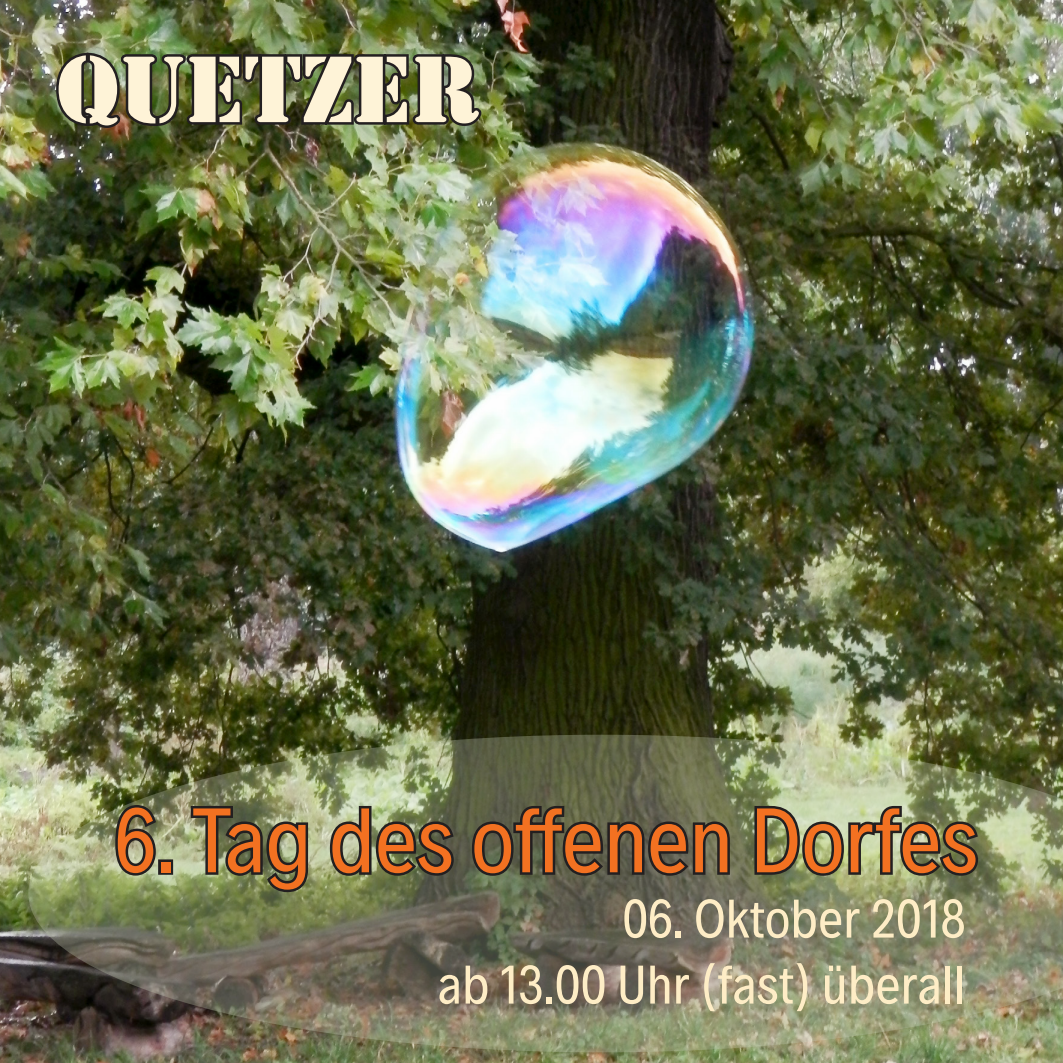
<style>
.page{position:relative;width:1063px;height:1063px;background:#fff}
.page>*{position:absolute;margin:0;border:0;box-sizing:border-box;transform-origin:0 0}
.t1{font:92.5px "Decalotype";color:#f37121}
.t2{font:87.5px "Stencil Std";color:#fef3d7}
.t3{font:55px "Decalotype";color:#feedc6}
</style>
<div class="page">
<img style="left:0;top:0;width:1063px;height:1063px">
<img style="left:28px;top:735px;width:1035px;height:317px">
<svg style="left:113px;top:803px;width:46px;height:75px;background:#666752"></svg>
<div style="left:158px;top:859px;width:15px;height:16px;border:5px solid #231f20"></div>
<svg style="left:188px;top:803px;width:123px;height:92px;background:#656a4e"></svg>
<svg style="left:327px;top:803px;width:130px;height:75px;background:#636851"></svg>
<svg style="left:469px;top:803px;width:263px;height:75px;background:#4a493b"></svg>
<svg style="left:752px;top:803px;width:229px;height:75px;background:#71765b"></svg>
<img style="left:54px;top:50px;width:430px;height:80px">
<p class="t2" style="left:57px;top:33px;width:424px">QUETZER</p>
<p class="t1" style="left:115px;top:776px;width:865px">6. Tag des offenen Dorfes</p>
<p class="t3" style="left:622px;top:880px;width:345px">06. Oktober 2018</p>
<p class="t3" style="left:437px;top:946px;width:530px">ab 13.00 Uhr (fast) überall</p>
</div>
